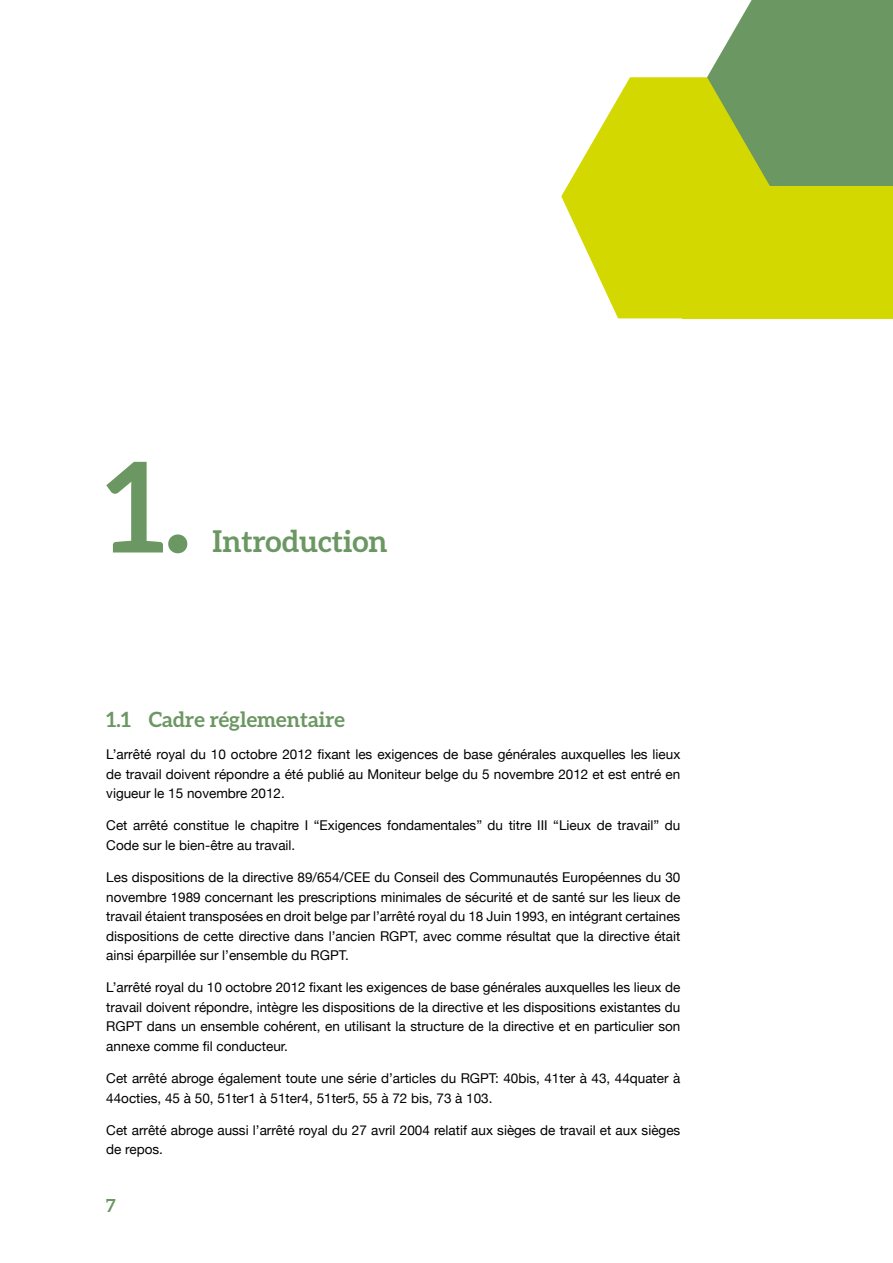
<style>
.page{position:relative;width:893px;height:1263px;background:#fff}
.page>*{position:absolute;margin:0;border:0;box-sizing:border-box;transform-origin:0 0}
.t1{font:700 125.25px "Aleo";color:#6b9762}
.t2{font:700 30px "Aleo";color:#6b9762}
.t3{font:700 21px "Aleo";color:#6b9762}
.t4{font:700 18px "Aleo";color:#6b9762}
.t5{font:13.5px/19.5px "Helvetica Neue";color:#000;text-align:justify}
</style>
<div class="page">
<svg style="left:561px;top:77px;width:146px;height:241px;fill:#d3d800"></svg>
<svg style="left:707px;top:0;width:186px;height:186px;background:#7da260"></svg>
<div style="left:682px;top:186px;width:211px;height:132px;background:#d3d800"></div>
<h1 class="t1" style="left:104px;top:435px;width:87px">1.</h1>
<h2 class="t2" style="left:213px;top:524px;width:177px">Introduction</h2>
<h3 class="t3" style="left:106px;top:707px;width:240px">1.1 Cadre réglementaire</h3>
<p class="t5" style="left:106px;top:744px;width:576px">L’arrêté royal du 10 octobre 2012 fixant les exigences de base générales auxquelles les lieux de travail doivent répondre a été publié au Moniteur belge du 5 novembre 2012 et est entré en vigueur le 15 novembre 2012.</p>
<p class="t5" style="left:106px;top:815px;width:576px">Cet arrêté constitue le chapitre I “Exigences fondamentales” du titre III “Lieux de travail” du<br>Code sur le bien-être au travail.</p>
<p class="t5" style="left:106px;top:867px;width:576px">Les dispositions de la directive 89/654/CEE du Conseil des Communautés Européennes du 30 novembre 1989 concernant les prescriptions minimales de sécurité et de santé sur les lieux de travail étaient transposées en droit belge par l’arrêté royal du 18 Juin 1993, en intégrant certaines dispositions de cette directive dans l’ancien RGPT, avec comme résultat que la directive était ainsi éparpillée sur l’ensemble du RGPT.</p>
<p class="t5" style="left:106px;top:977px;width:576px">L’arrêté royal du 10 octobre 2012 fixant les exigences de base générales auxquelles les lieux de travail doivent répondre, intègre les dispositions de la directive et les dispositions existantes du RGPT dans un ensemble cohérent, en utilisant la structure de la directive et en particulier son annexe comme fil conducteur.</p>
<p class="t5" style="left:106px;top:1068px;width:576px">Cet arrêté abroge également toute une série d’articles du RGPT: 40bis, 41ter à 43, 44quater à<br>44octies, 45 à 50, 51ter1 à 51ter4, 51ter5, 55 à 72 bis, 73 à 103.</p>
<p class="t5" style="left:106px;top:1120px;width:576px">Cet arrêté abroge aussi l’arrêté royal du 27 avril 2004 relatif aux sièges de travail et aux sièges de repos.</p>
<h3 class="t4" style="left:106px;top:1195px;width:11px">7</h3>
</div>
